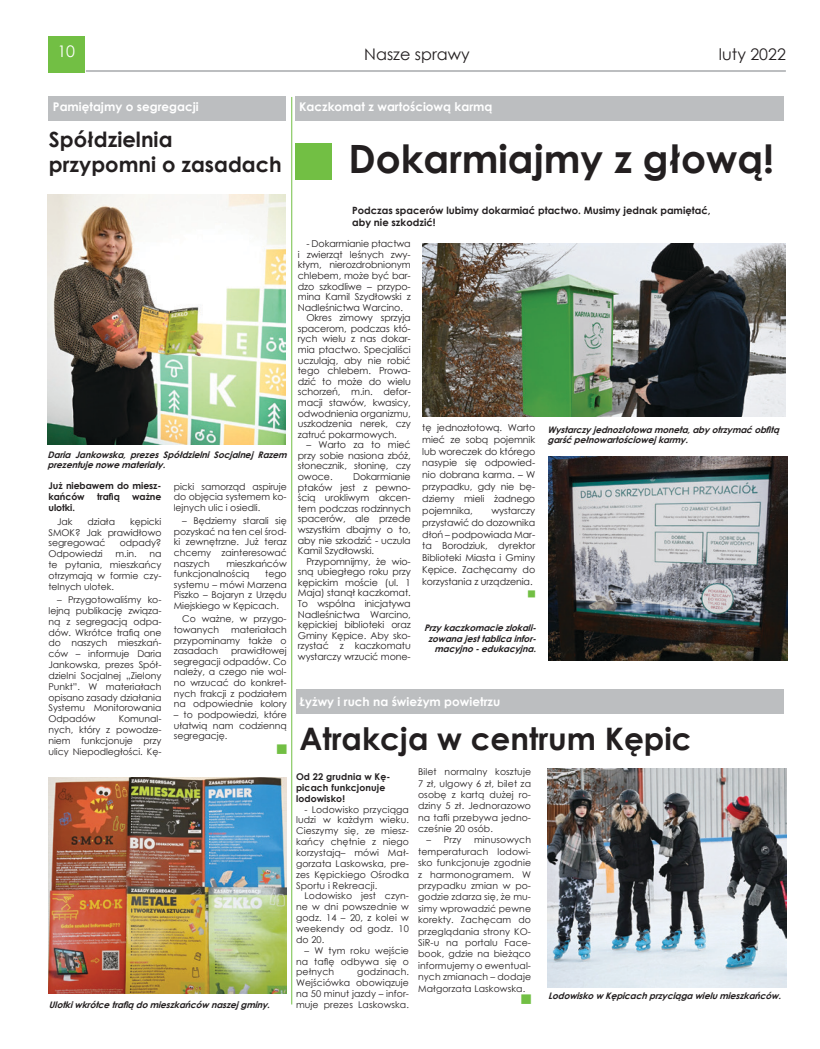
<style>
.page{position:relative;width:820px;height:1049px;background:#fff}
.page>*{position:absolute;margin:0;border:0;box-sizing:border-box;transform-origin:0 0}
.t1{font:700 39px "Century Gothic";color:#231f20}
.t2{font:700 31px "Century Gothic";color:#231f20}
.t3{font:700 21px/25.2px "Century Gothic";color:#231f20}
.t4{font:16px "Century Gothic";color:#231f20}
.t5{font:16px "Century Gothic";color:#fff}
.t6{font:700 12px "Century Gothic";color:#fff}
.t7{font:700 10px/12px "Century Gothic";color:#231f20}
.t8{font:9.5px/10.6px "Century Gothic";letter-spacing:-.01em;color:#231f20;text-align:justify}
.t9{font:9.3px/10.8px "Century Gothic";letter-spacing:-.005em;color:#231f20;text-align:justify}
.t10{font:700 9.3px/10.9px "Century Gothic";letter-spacing:.01em;color:#231f20}
.t11{font:italic 700 9px/10.8px "Century Gothic";letter-spacing:-.01em;color:#231f20}
</style>
<div class="page">
<hr style="left:86px;top:70px;width:699px;height:2px;background:#bcbec0">
<div style="left:48px;top:36px;width:36px;height:36px;background:#72bf44"></div>
<div style="left:295px;top:96px;width:488px;height:24px;background:#bcbec0"></div>
<div style="left:295px;top:143px;width:36px;height:36px;background:#72bf44"></div>
<div style="left:296px;top:689px;width:487px;height:24px;background:#bcbec0"></div>
<hr style="left:291px;top:97px;width:1px;height:907px;background:#72bf44">
<img style="left:422px;top:243px;width:363px;height:173px">
<img style="left:547px;top:768px;width:239px;height:219px">
<div style="left:48px;top:96px;width:237px;height:24px;background:#bcbec0"></div>
<img style="left:48px;top:194px;width:238px;height:250px">
<img style="left:48px;top:778px;width:238px;height:216px">
<img style="left:548px;top:456px;width:239px;height:204px">
<h3 class="t5" style="left:57px;top:40px;width:19px">10</h3>
<h3 class="t4" style="left:364px;top:43px;width:107px">Nasze sprawy</h3>
<h3 class="t4" style="left:718px;top:43px;width:68px">luty 2022</h3>
<p class="t6" style="left:53px;top:97px;width:147px">Pamiętajmy o segregacji</p>
<h3 class="t3" style="left:49px;top:126px;width:234px">Spółdzielnia przypomni o zasadach</h3>
<p class="t11" style="left:48px;top:448px;width:244px">Daria Jankowska, prezes Spółdzielni Socjalnej Razem prezentujenowemateriały.</p>
<p class="t10" style="left:48px;top:480px;width:114px">Już niebawem do miesz&shy;kańców</p>
<p class="t10" style="left:97px;top:491px;width:24px">trafią</p>
<p class="t10" style="left:132px;top:491px;width:31px">ważne</p>
<p class="t10" style="left:48px;top:502px;width:28px">ulotki.</p>
<p class="t9" style="left:57px;top:516px;width:17px">Jak</p>
<p class="t9" style="left:88px;top:516px;width:29px">działa</p>
<p class="t9" style="left:48px;top:516px;width:114px;text-indent:82px">kępicki SMOK? Jak prawidłowo segregować</p>
<p class="t9" style="left:120px;top:537px;width:43px">odpady?</p>
<p class="t9" style="left:48px;top:548px;width:56px">Odpowiedzi</p>
<p class="t9" style="left:115px;top:548px;width:23px">m.in.</p>
<p class="t9" style="left:48px;top:548px;width:114px;text-indent:101px">na te pytania, mieszkańcy otrzymają w formie czy&shy;telnych ulotek.</p>
<p class="t9" style="left:48px;top:594px;width:114px;text-indent:9px">– Przygotowaliśmy ko&shy;lejną publikację związa&shy;ną z segregacją odpa&shy;dów. Wkrótce trafią one do naszych mieszkań&shy;ców – informuje Daria Jankowska, prezes Spół&shy;dzielni Socjalnej „Zielony Punkt”. W materiałach opisano zasady działania Systemu Monitorowania Odpadów</p>
<p class="t9" style="left:48px;top:713px;width:114px;text-indent:70px">Komunal&shy;nych, który z powodze&shy;niem funkcjonuje przy ulicy Niepodległości. Kę-</p>
<p class="t9" style="left:174px;top:481px;width:114px">picki samorząd aspiruje do objęcia systemem ko&shy;lejnych ulic i osiedli.</p>
<p class="t9" style="left:174px;top:515px;width:114px;text-indent:9px">– Będziemy starali się pozyskać na ten cel środ&shy;ki zewnętrzne. Już teraz chcemy zainteresować naszych</p>
<p class="t9" style="left:174px;top:558px;width:114px;text-indent:53px">mieszkańców funkcjonalnością</p>
<p class="t9" style="left:174px;top:568px;width:114px;text-indent:91px">tego systemu – mówi Marzena Piszko – Bojaryn z Urzędu Miejskiego w Kępicach.</p>
<p class="t9" style="left:174px;top:614px;width:114px;text-indent:9px">Co ważne, w przygo&shy;towanych</p>
<p class="t9" style="left:174px;top:624px;width:114px;text-indent:57px">materiałach przypominamy także o zasadach</p>
<p class="t9" style="left:174px;top:645px;width:114px;text-indent:57px">prawidłowej segregacji odpadów. Co należy, a czego nie wol&shy;no wrzucać do konkret&shy;nych frakcji z podziałem na odpowiednie kolory</p>
<p class="t9" style="left:174px;top:709px;width:114px">– to podpowiedzi, które ułatwią nam codzienną segregację.</p>
<p class="t11" style="left:49px;top:999px;width:226px">Ulotkiwkrótcetrafiądomieszkańców naszej gminy.</p>
<p class="t6" style="left:299px;top:97px;width:195px">Kaczkomat z wartościową karmą</p>
<h1 class="t1" style="left:348px;top:129px;width:427px">Dokarmiajmy z głową!</h1>
<p class="t7" style="left:352px;top:204px;width:360px">Podczas spacerów lubimy dokarmiać ptactwo. Musimy jednak pamiętać, aby nie szkodzić!</p>
<p class="t8" style="left:306px;top:238px;width:106px">- Dokarmianie ptactwa</p>
<p class="t8" style="left:298px;top:249px;width:114px">i zwierząt leśnych zwy-</p>
<p class="t8" style="left:298px;top:259px;width:114px">kłym, nierozdrobnionym</p>
<p class="t8" style="left:298px;top:270px;width:114px">chlebem, może być bar-</p>
<p class="t8" style="left:298px;top:281px;width:114px">dzo szkodliwe – przypo-</p>
<p class="t8" style="left:298px;top:291px;width:114px">mina Kamil Szydłowski z</p>
<p class="t8" style="left:298px;top:302px;width:107px">Nadleśnictwa Warcino.</p>
<p class="t8" style="left:306px;top:312px;width:106px">Okres zimowy sprzyja</p>
<p class="t8" style="left:298px;top:323px;width:114px">spacerom, podczas któ-</p>
<p class="t8" style="left:298px;top:333px;width:114px">rych wielu z nas dokar-</p>
<p class="t8" style="left:298px;top:344px;width:114px">mia ptactwo. Specjaliści</p>
<p class="t8" style="left:298px;top:355px;width:114px">uczulają, aby nie robić</p>
<p class="t8" style="left:298px;top:365px;width:114px">tego chlebem. Prowa-</p>
<p class="t8" style="left:298px;top:376px;width:114px">dzić to może do wielu</p>
<p class="t8" style="left:298px;top:386px;width:114px">schorzeń, m.in. defor-</p>
<p class="t8" style="left:298px;top:397px;width:114px">macji stawów, kwasicy,</p>
<p class="t8" style="left:298px;top:408px;width:114px">odwodnienia organizmu,</p>
<p class="t8" style="left:298px;top:418px;width:114px">uszkodzenia nerek, czy</p>
<p class="t8" style="left:298px;top:429px;width:100px">zatruć pokarmowych.</p>
<p class="t8" style="left:298px;top:439px;width:114px;text-indent:9px">– Warto za to mieć przy sobie nasiona zbóż, słonecznik, słoninę, czy owoce.</p>
<p class="t8" style="left:298px;top:471px;width:114px;text-indent:55px">Dokarmianie ptaków jest z pewno&shy;ścią urokliwym akcen&shy;tem podczas rodzinnych spacerów, ale przede wszystkim dbajmy o to, aby nie szkodzić - uczula Kamil Szydłowski.</p>
<p class="t8" style="left:298px;top:556px;width:114px;text-indent:9px">Przypomnijmy, że wio&shy;sną ubiegłego roku przy kępickim moście (ul. 1<br>Maja) stanął kaczkomat.<br>To wspólna inicjatywa Nadleśnictwa Warcino, kępickiej biblioteki oraz Gminy Kępice. Aby sko&shy;rzystać z kaczkomatu wystarczy wrzucić mone-</p>
<p class="t8" style="left:422px;top:421px;width:114px;line-height:11.8px">tę jednozłotową. Warto mieć ze sobą pojemnik lub woreczek do którego nasypie się odpowied&shy;nio dobrana karma. – W przypadku, gdy nie bę&shy;dziemy mieli żadnego pojemnika,</p>
<p class="t8" style="left:422px;top:504px;width:114px;line-height:11.8px;text-indent:69px">wystarczy przystawić do dozownika dłoń – podpowiada Mar&shy;ta Borodziuk, dyrektor Biblioteki Miasta i Gminy Kępice. Zachęcamy do korzystania z urządzenia.</p>
<p class="t11" style="left:547px;top:424px;width:236px">Wystarczyjednozłotowamoneta,abyotrzymaćobfitą garśćpełnowartościowej karmy.</p>
<p class="t11" style="left:424px;top:622px;width:117px;text-align:right">Przykaczkomaciezlokali&shy;zowanajesttablicainfor&shy;macyjno-edukacyjna.</p>
<p class="t6" style="left:299px;top:693px;width:202px">Łyżwy i ruch na świeżym powietrzu</p>
<h2 class="t2" style="left:299px;top:715px;width:393px">Atrakcja w centrum Kępic</h2>
<p class="t10" style="left:296px;top:771px;width:96px">Od 22 grudnia w Kę&shy;picach funkcjonuje lodowisko!</p>
<p class="t9" style="left:296px;top:804px;width:114px;text-indent:9px">- Lodowisko przyciąga ludzi w każdym wieku.<br>Cieszymy się, ze miesz&shy;kańcy chętnie z niego korzystają– mówi Mał&shy;gorzata Laskowska, pre&shy;zes Kępickiego Ośrodka Sportu i Rekreacji.</p>
<p class="t9" style="left:296px;top:890px;width:114px;text-indent:9px">Lodowisko jest czyn&shy;ne w dni powszednie w godz. 14 – 20, z kolei w weekendy od godz. 10 do 20.</p>
<p class="t9" style="left:296px;top:945px;width:114px;text-indent:9px">– W tym roku wejście na taflę odbywa się o pełnych</p>
<p class="t9" style="left:296px;top:966px;width:114px;text-indent:61px">godzinach.<br>Wejściówka obowiązuje na 50 minut jazdy – infor&shy;muje prezes Laskowska.</p>
<p class="t9" style="left:418px;top:766px;width:114px;line-height:11.4px">Bilet normalny kosztuje 7 zł, ulgowy 6 zł, bilet za osobę z kartą dużej ro&shy;dziny 5 zł. Jednorazowo na tafli przebywa jedno&shy;cześnie 20 osób.</p>
<p class="t9" style="left:426px;top:834px;width:36px">– Przy</p>
<p class="t9" style="left:418px;top:834px;width:114px;line-height:11.4px;text-indent:56px">minusowych temperaturach lodowi&shy;sko funkcjonuje zgodnie z harmonogramem. W przypadku zmian w po&shy;godzie zdarza się, że mu&shy;simy wprowadzić pewne korekty. Zachęcam do przeglądania strony KO-SiR-u na portalu Face&shy;book, gdzie na bieżąco informujemy o ewentual&shy;nych zmianach – dodaje Małgorzata Laskowska.</p>
<p class="t11" style="left:548px;top:990px;width:237px">Lodowiskow Kępicachprzyciągawielumieszkańców.</p>
</div>
